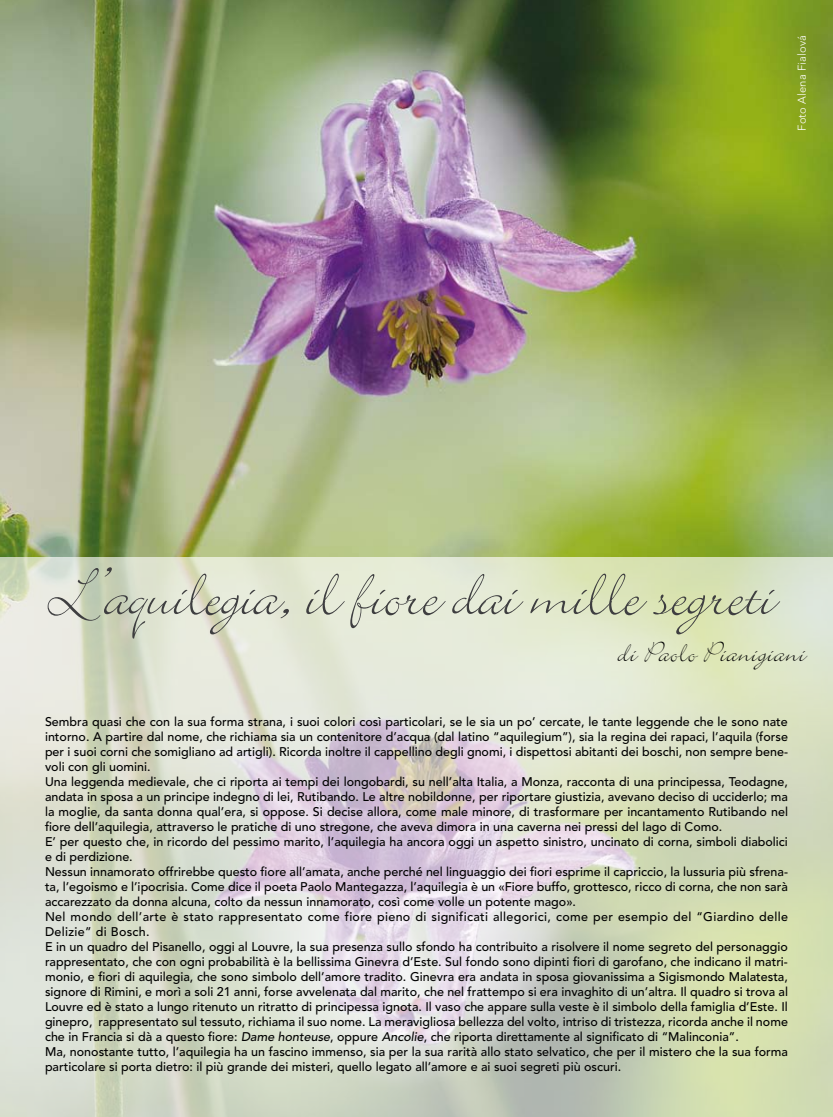
<style>
.page{position:relative;width:833px;height:1117px;background:#fff}
.page>*{position:absolute;margin:0;border:0;box-sizing:border-box;transform-origin:0 0}
.t1{font:75px "Bickley Script Plain";letter-spacing:-.015em;color:#3e3e40}
.t2{font:31.25px "Bickley Script Plain";letter-spacing:.025em;color:#000}
.t3{font:500 12.5px/15px "Avenir";color:#000}
.t4{font:300 11.25px "Avenir LT";letter-spacing:.015em;color:#fff}
.s1{font-style:italic}
</style>
<div class="page">
<img style="left:0;top:0;width:833px;height:1116px">
<p class="t4" style="left:795px;top:131px;width:98px;rotate:-90deg">Foto Alena Fialová</p>
<h1 class="t1" style="left:45px;top:544px;width:732px">L’aquilegia, il fiore dai mille segreti</h1>
<h2 class="t2" style="left:618px;top:631px;width:189px">di Paolo Pianigiani</h2>
<p class="t3" style="left:45px;top:714px;width:744px">Sembra quasi che con la sua forma strana, i suoi colori così particolari, se le sia un po’ cercate, le tante leggende che le sono nate intorno. A partire dal nome, che richiama sia un contenitore d’acqua (dal latino “aquilegium”), sia la regina dei rapaci, l’aquila (forse per i suoi corni che somigliano ad artigli). Ricorda inoltre il cappellino degli gnomi, i dispettosi abitanti dei boschi, non sempre bene&shy;voli con gli uomini.<br>Una leggenda medievale, che ci riporta ai tempi dei longobardi, su nell’alta Italia, a Monza, racconta di una principessa, Teodagne, andata in sposa a un principe indegno di lei, Rutibando. Le altre nobildonne, per riportare giustizia, avevano deciso di ucciderlo; ma la moglie, da santa donna qual’era, si oppose. Si decise allora, come male minore, di trasformare per incantamento Rutibando nel fiore dell’aquilegia, attraverso le pratiche di uno stregone, che aveva dimora in una caverna nei pressi del lago di Como.<br>E’ per questo che, in ricordo del pessimo marito, l’aquilegia ha ancora oggi un aspetto sinistro, uncinato di corna, simboli diabolici e di perdizione.<br>Nessun innamorato offrirebbe questo fiore all’amata, anche perché nel linguaggio dei fiori esprime il capriccio, la lussuria più sfrena&shy;ta, l’egoismo e l’ipocrisia. Come dice il poeta Paolo Mantegazza, l’aquilegia è un «Fiore buffo, grottesco, ricco di corna, che non sarà accarezzato da donna alcuna, colto da nessun innamorato, così come volle un potente mago».<br>Nel mondo dell’arte è stato rappresentato come fiore pieno di significati allegorici, come per esempio del “Giardino delle Delizie” di Bosch.<br>E in un quadro del Pisanello, oggi al Louvre, la sua presenza sullo sfondo ha contribuito a risolvere il nome segreto del personaggio rappresentato, che con ogni probabilità è la bellissima Ginevra d’Este. Sul fondo sono dipinti fiori di garofano, che indicano il matri&shy;monio, e fiori di aquilegia, che sono simbolo dell’amore tradito. Ginevra era andata in sposa giovanissima a Sigismondo Malatesta, signore di Rimini, e morì a soli 21 anni, forse avvelenata dal marito, che nel frattempo si era invaghito di un’altra. Il quadro si trova al Louvre ed è stato a lungo ritenuto un ritratto di principessa ignota. Il vaso che appare sulla veste è il simbolo della famiglia d’Este. Il ginepro, rappresentato sul tessuto, richiama il suo nome. La meravigliosa bellezza del volto, intriso di tristezza, ricorda anche il nome che in Francia si dà a questo fiore: <span class="s1">Dame honteuse</span>, oppure <span class="s1">Ancolie</span>, che riporta direttamente al significato di “Malinconia”.<br>Ma, nonostante tutto, l’aquilegia ha un fascino immenso, sia per la sua rarità allo stato selvatico, che per il mistero che la sua forma particolare si porta dietro: il più grande dei misteri, quello legato all’amore e ai suoi segreti più oscuri.</p>
</div>
